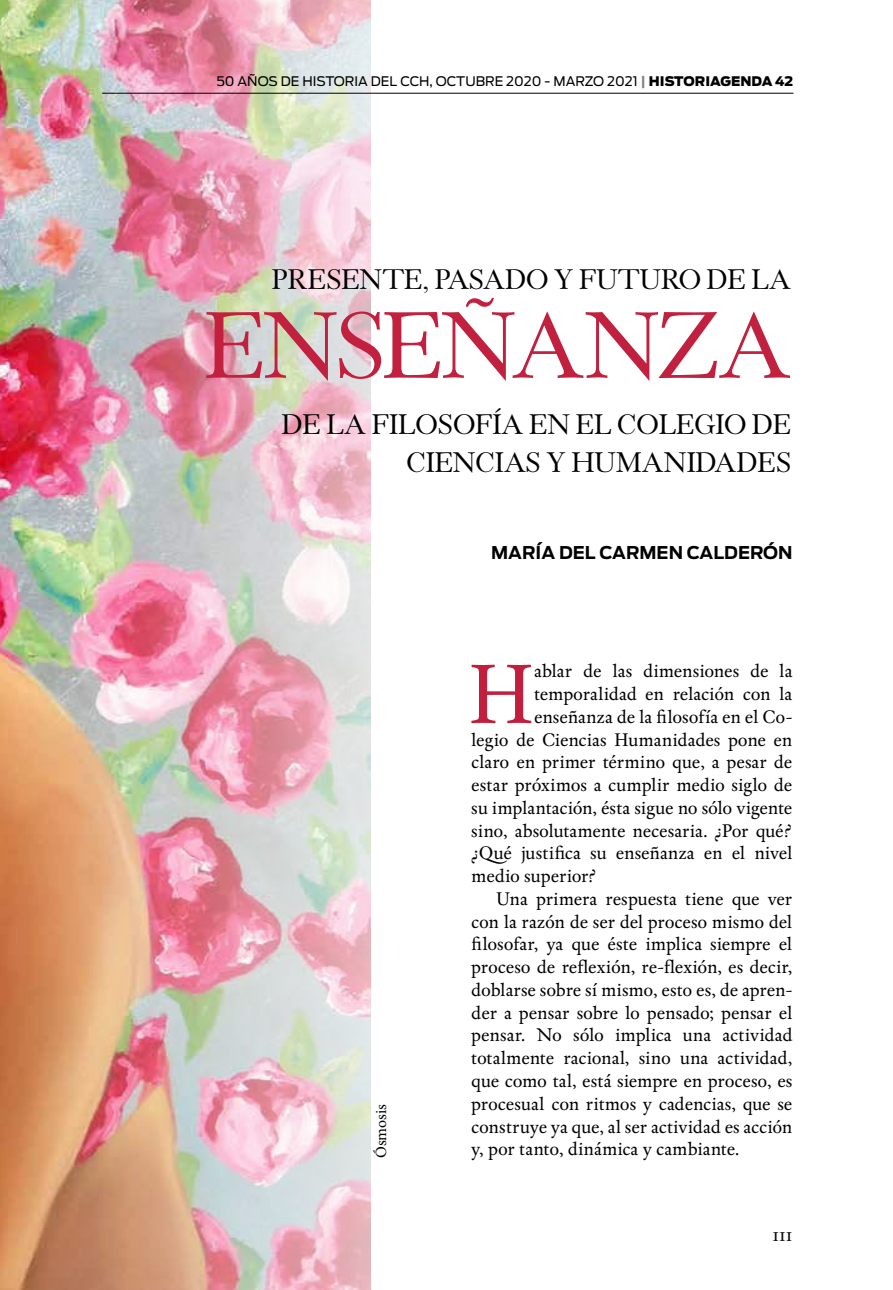
<style>
.page{position:relative;width:893px;height:1290px;background:#fff}
.page>*{position:absolute;margin:0;border:0;box-sizing:border-box;transform-origin:0 0}
.t1{font:105px "Wessex";letter-spacing:-.045em;color:#c1213f}
.t2{font:88.2px "Espinosa Nova";color:#c21f3f}
.t3{font:31.5px/37.8px "Wessex";letter-spacing:-.01em;color:#000;text-align:right}
.t4{font:21px "Wessex";color:#000}
.t5{font:19.25px "Espinosa Nova";letter-spacing:-.01em;color:#000}
.t6{font:700 17.5px "Antenna";color:#000}
.t7{font:15.75px "Minion Pro";color:#000}
.t8{font:13.12px "Antenna";color:#000}
.s1{font-weight:700;color:#808285}
.s2{font-weight:900}
</style>
<div class="page">
<hr style="left:102px;top:93px;width:691px;height:1px;background:#000">
<img style="left:0;top:0;width:370px;height:1290px">
<p class="t8" style="left:216px;top:73px;width:579px">50 AÑOS DE HISTORIA DEL CCH, OCTUBRE 2020 - MARZO 2021 <span class="s1">|</span> <span class="s2">HISTORIAGENDA 42</span></p>
<h3 class="t3" style="left:272px;top:261px;width:521px">PRESENTE, PASADO Y FUTURO DE LA</h3>
<h1 class="t1" style="left:204px;top:290px;width:590px">ENSEÑANZA</h1>
<h3 class="t3" style="left:282px;top:406px;width:512px">DE LA FILOSOFÍA EN EL COLEGIO DE<br>CIENCIAS Y HUMANIDADES</h3>
<p class="t7" style="left:371px;top:1158px;width:56px;rotate:-90deg">Ósmosis</p>
<p class="t6" style="left:491px;top:543px;width:303px">MARÍA DEL CARMEN CALDERÓN</p>
<h2 class="t2" style="left:467px;top:645px;width:69px">H</h2>
<p class="t5" style="left:534px;top:660px;width:260px">ablar de las dimensiones de la</p>
<p class="t5" style="left:534px;top:683px;width:260px">temporalidad en relación con la</p>
<p class="t5" style="left:534px;top:706px;width:260px">enseñanza de la filosofía en el Co-</p>
<p class="t5" style="left:471px;top:728px;width:323px">legio de Ciencias Humanidades pone en</p>
<p class="t5" style="left:471px;top:751px;width:323px">claro en primer término que, a pesar de</p>
<p class="t5" style="left:471px;top:774px;width:323px">estar próximos a cumplir medio siglo de</p>
<p class="t5" style="left:471px;top:797px;width:323px">su implantación, ésta sigue no sólo vigente</p>
<p class="t5" style="left:471px;top:820px;width:323px">sino, absolutamente necesaria. ¿Por qué?</p>
<p class="t5" style="left:471px;top:842px;width:323px">¿Qué justifica su enseñanza en el nivel</p>
<p class="t5" style="left:471px;top:865px;width:127px">medio superior?</p>
<p class="t5" style="left:496px;top:888px;width:298px">Una primera respuesta tiene que ver</p>
<p class="t5" style="left:471px;top:911px;width:323px">con la razón de ser del proceso mismo del</p>
<p class="t5" style="left:471px;top:933px;width:323px">filosofar, ya que éste implica siempre el</p>
<p class="t5" style="left:471px;top:956px;width:323px">proceso de reflexión, re-flexión, es decir,</p>
<p class="t5" style="left:471px;top:979px;width:323px">doblarse sobre sí mismo, esto es, de apren-</p>
<p class="t5" style="left:471px;top:1002px;width:323px">der a pensar sobre lo pensado; pensar el</p>
<p class="t5" style="left:471px;top:1024px;width:323px">pensar. No sólo implica una actividad</p>
<p class="t5" style="left:471px;top:1047px;width:323px">totalmente racional, sino una actividad,</p>
<p class="t5" style="left:471px;top:1070px;width:323px">que como tal, está siempre en proceso, es</p>
<p class="t5" style="left:471px;top:1093px;width:323px">procesual con ritmos y cadencias, que se</p>
<p class="t5" style="left:471px;top:1115px;width:323px">construye ya que, al ser actividad es acción</p>
<p class="t5" style="left:471px;top:1138px;width:270px">y, por tanto, dinámica y cambiante.</p>
<p class="t4" style="left:772px;top:1223px;width:22px">111</p>
</div>
